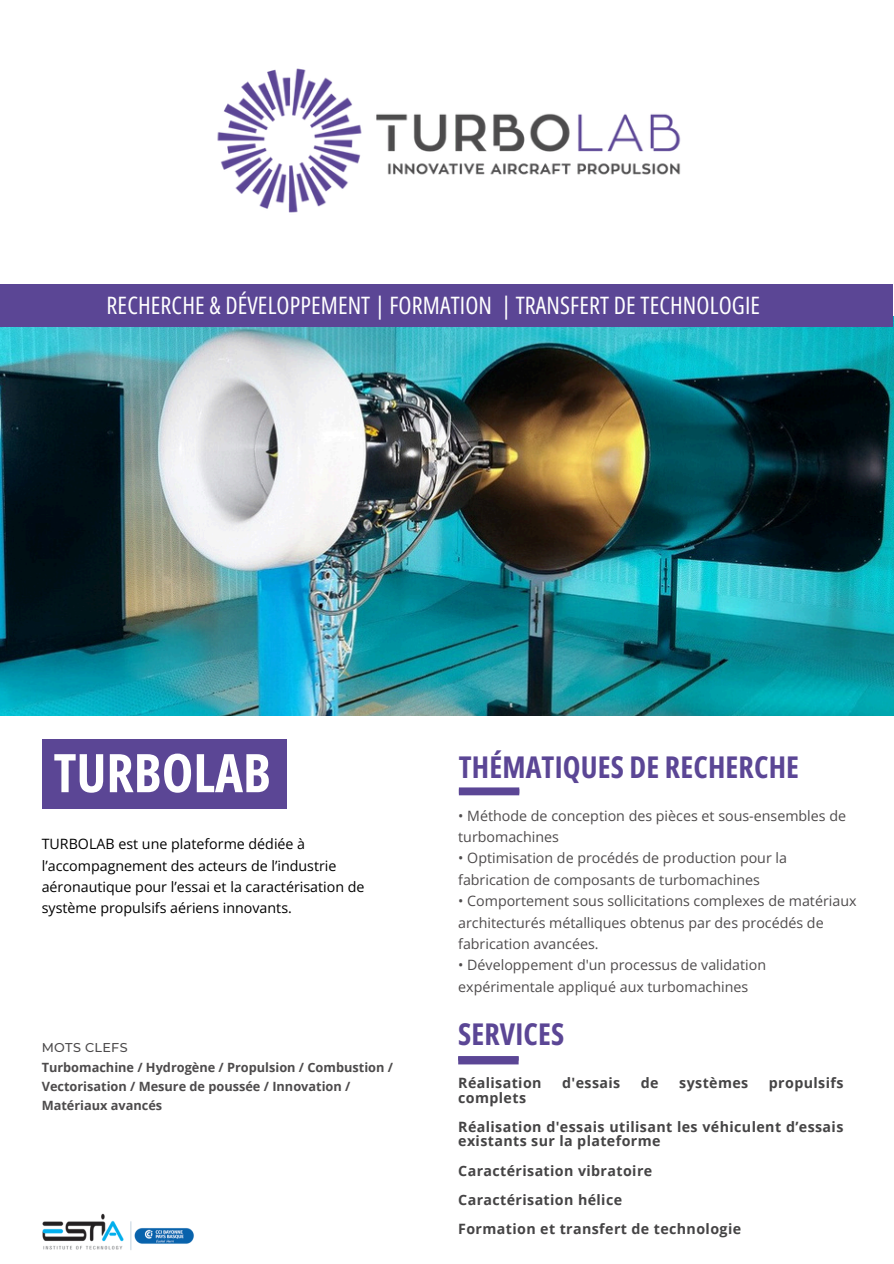
<style>
.page{position:relative;width:894px;height:1264px;background:#fff}
.page>*{position:absolute;margin:0;border:0;box-sizing:border-box;transform-origin:0 0}
.t1{font:700 53.25px "Open Sans Condensed";color:#fff}
.t2{font:700 30px "Open Sans Condensed";letter-spacing:.005em;color:#5b4695}
.t3{font:24px "Open Sans Condensed";letter-spacing:.005em;color:#fff}
.t4{font:14.25px/21.3px "Open Sans";color:#4e4b4c}
.t5{font:700 14.25px/14.7px "Open Sans";letter-spacing:.025em;color:#454445}
.t6{font:14.25px/21.3px "Open Sans";color:#000}
.t7{font:700 12.75px/19px "Open Sans";color:#4d4b4c}
.t8{font:500 12.75px "Montserrat";letter-spacing:.025em;color:#4d4b4c}
</style>
<div class="page">
<img style="left:42px;top:1213px;width:152px;height:37px">
<img style="left:0;top:317px;width:893px;height:398px">
<div style="left:0;top:283px;width:892px;height:43px;background:#5b4695"></div>
<img style="left:217px;top:68px;width:464px;height:145px">
<div style="left:42px;top:739px;width:244px;height:69px;background:#5b4695"></div>
<div style="left:459px;top:787px;width:60px;height:8px;background:#5b4695"></div>
<div style="left:458px;top:1056px;width:60px;height:8px;background:#5b4695"></div>
<h4 class="t3" style="left:107px;top:288px;width:655px">RECHERCHE &amp; DÉVELOPPEMENT | FORMATION | TRANSFERT DE TECHNOLOGIE</h4>
<p class="t1" style="left:54px;top:735px;width:219px">TURBOLAB</p>
<p class="t6" style="left:42px;top:833px;width:324px">TURBOLAB est une plateforme dédiée à l’accompagnement des acteurs de l’industrie aéronautique pour l’essai et la caractérisation de système propulsifs aériens innovants.</p>
<h3 class="t8" style="left:42px;top:1039px;width:87px">MOTS CLEFS</h3>
<p class="t7" style="left:42px;top:1057px;width:353px">Turbomachine / Hydrogène / Propulsion / Combustion /<br>Vectorisation / Mesure de poussée / Innovation /<br>Matériaux avancés</p>
<p class="t2" style="left:459px;top:745px;width:341px">THÉMATIQUES DE RECHERCHE</p>
<h5 class="t4" style="left:458px;top:804px;width:389px">• Méthode de conception des pièces et sous-ensembles de turbomachines</h5>
<h5 class="t4" style="left:458px;top:847px;width:330px">• Optimisation de procédés de production pour la fabrication de composants de turbomachines</h5>
<h5 class="t4" style="left:458px;top:890px;width:400px">• Comportement sous sollicitations complexes de matériaux architecturés métalliques obtenus par des procédés de fabrication avancées.</h5>
<h5 class="t4" style="left:458px;top:954px;width:309px">• Développement d'un processus de validation expérimentale appliqué aux turbomachines</h5>
<p class="t2" style="left:458px;top:1012px;width:108px">SERVICES</p>
<p class="t5" style="left:458px;top:1075px;width:85px">Réalisation</p>
<p class="t5" style="left:562px;top:1075px;width:60px">d'essais</p>
<p class="t5" style="left:640px;top:1075px;width:19px">de</p>
<p class="t5" style="left:679px;top:1075px;width:71px">systèmes</p>
<p class="t5" style="left:768px;top:1075px;width:76px">propulsifs</p>
<p class="t5" style="left:458px;top:1089px;width:69px">complets</p>
<h2 class="t5" style="left:458px;top:1118px;width:386px">Réalisation d'essais utilisant les véhiculent d’essais existants sur la plateforme</h2>
<h5 class="t5" style="left:458px;top:1162px;width:195px">Caractérisation vibratoire</h5>
<h2 class="t5" style="left:458px;top:1192px;width:165px">Caractérisation hélice</h2>
<h4 class="t5" style="left:458px;top:1221px;width:284px">Formation et transfert de technologie</h4>
</div>
